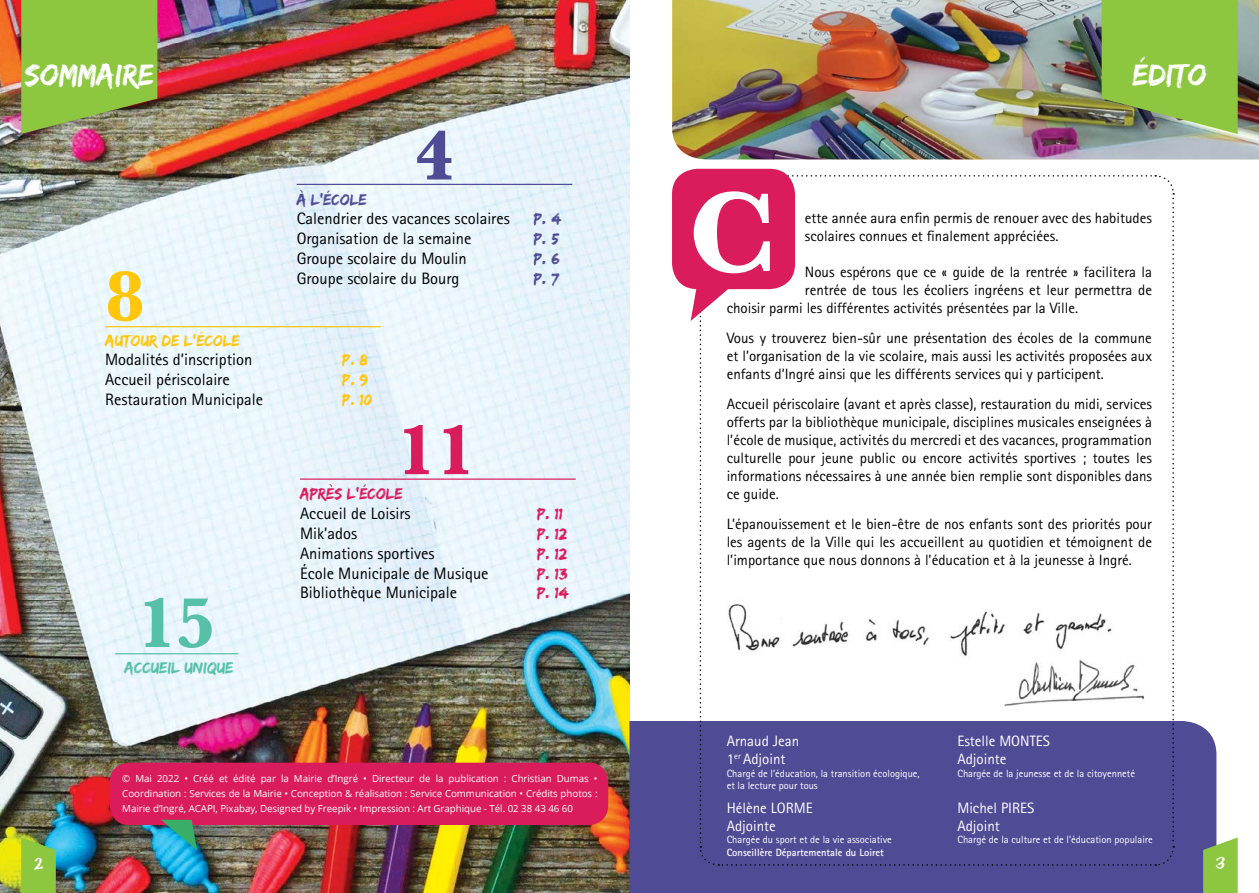
<style>
.page{position:relative;width:1259px;height:893px;background:#fff}
.page>*{position:absolute;margin:0;border:0;box-sizing:border-box;transform-origin:0 0}
.t1{font:700 72.9px "Baskerville";color:#56c1a7}
.t2{font:700 72.9px "Baskerville";color:#da1c5c}
.t3{font:700 72.9px "Baskerville";color:#4f4b95}
.t4{font:700 72.9px "Baskerville";color:#ffc60b}
.t5{font:31.5px "Edo SZ";color:#fff}
.t6{font:16.5px "Rotis Sans Serif";color:#000}
.t7{font:16.5px "Edo SZ";color:#da1c5c}
.t8{font:16.5px "Edo SZ";color:#ffc60b}
.t9{font:16.5px "Edo SZ";color:#4f4b95}
.t10{font:16.5px "Edo SZ";color:#56c1a7}
.t11{font:15px/18px "Rotis Sans Serif";color:#000;text-align:justify}
.t12{font:15px/18px "Rotis Sans Serif";color:#fff}
.t13{font:15px "Eraser Dust";color:#fff}
.t14{font:10.5px/12.6px "Rotis Sans Serif";color:#fff}
.t15{font:700 10.5px "Rotis Sans Serif";color:#fff}
.t16{font:9.75px/15px "Open Sans";letter-spacing:-.005em;color:#fff;text-align:justify}
</style>
<div class="page">
<img style="left:0;top:0;width:629px;height:893px">
<svg style="left:21px;top:0;width:136px;height:134px;background:#8dbb45"></svg>
<svg style="left:21px;top:837px;width:35px;height:56px;background:#86c149"></svg>
<hr style="left:297px;top:184px;width:275px;height:1px;background:#4f4b95">
<hr style="left:105px;top:326px;width:276px;height:1px;background:#ffc60b">
<hr style="left:115px;top:653px;width:123px;height:1px;background:#56c1a7">
<hr style="left:300px;top:478px;width:276px;height:2px;background:#da1c5c">
<div style="left:110px;top:763px;width:498px;height:62px;background:#da1c5c;border-radius:20px"></div>
<svg style="left:161px;top:820px;width:36px;height:31px"></svg>
<div style="left:629px;top:721px;width:587px;height:172px;background:#4f4b95"></div>
<img style="left:672px;top:0;width:587px;height:159px">
<svg style="left:1101px;top:0;width:136px;height:134px;background:#8abc47"></svg>
<svg style="left:1203px;top:837px;width:34px;height:56px;background:#8dbf4e"></svg>
<div style="left:672px;top:169px;width:123px;height:120px;background:#da1c5c;border-radius:26px"></div>
<svg style="left:690px;top:174px;width:484px;height:692px"></svg>
<img style="left:726px;top:599px;width:394px;height:60px">
<img style="left:1002px;top:657px;width:146px;height:49px">
<h2 class="t5" style="left:25px;top:56px;width:130px">Sommaire</h2>
<h1 class="t3" style="left:415px;top:105px;width:41px">4</h1>
<p class="t9" style="left:297px;top:190px;width:72px">À l’école</p>
<p class="t6" style="left:297px;top:209px;width:215px">Calendrier des vacances scolaires</p>
<p class="t9" style="left:533px;top:209px;width:29px">p. 4</p>
<p class="t6" style="left:297px;top:229px;width:176px">Organisation de la semaine</p>
<p class="t9" style="left:533px;top:229px;width:27px">p. 5</p>
<p class="t6" style="left:297px;top:249px;width:172px">Groupe scolaire du Moulin</p>
<p class="t9" style="left:533px;top:249px;width:28px">p. 6</p>
<p class="t6" style="left:297px;top:269px;width:164px">Groupe scolaire du Bourg</p>
<p class="t9" style="left:533px;top:269px;width:27px">p. 7</p>
<h1 class="t4" style="left:105px;top:246px;width:41px">8</h1>
<p class="t8" style="left:105px;top:331px;width:136px">Autour de l’école</p>
<p class="t6" style="left:105px;top:350px;width:149px">Modalités d’inscription</p>
<p class="t8" style="left:342px;top:350px;width:27px">p. 8</p>
<p class="t6" style="left:105px;top:370px;width:126px">Accueil périscolaire</p>
<p class="t8" style="left:342px;top:370px;width:28px">p. 9</p>
<p class="t6" style="left:105px;top:390px;width:159px">Restauration Municipale</p>
<p class="t8" style="left:342px;top:390px;width:31px">p. 10</p>
<h1 class="t1" style="left:137px;top:572px;width:80px">15</h1>
<p class="t10" style="left:125px;top:658px;width:110px">Accueil Unique</p>
<h1 class="t2" style="left:396px;top:400px;width:80px">11</h1>
<p class="t7" style="left:300px;top:484px;width:104px">Après l’école</p>
<p class="t6" style="left:300px;top:504px;width:112px">Accueil de Loisirs</p>
<p class="t7" style="left:537px;top:504px;width:27px">p. 11</p>
<p class="t6" style="left:300px;top:524px;width:59px">Mik’ados</p>
<p class="t7" style="left:537px;top:524px;width:31px">p. 12</p>
<p class="t6" style="left:300px;top:543px;width:136px">Animations sportives</p>
<p class="t7" style="left:537px;top:544px;width:31px">p. 12</p>
<p class="t6" style="left:300px;top:563px;width:190px">École Municipale de Musique</p>
<p class="t7" style="left:537px;top:564px;width:32px">p. 13</p>
<p class="t6" style="left:300px;top:583px;width:159px">Bibliothèque Municipale</p>
<p class="t7" style="left:537px;top:583px;width:33px">p. 14</p>
<p class="t13" style="left:34px;top:855px;width:11px">2</p>
<p class="t16" style="left:122px;top:771px;width:477px">© Mai 2022 • Créé et édité par la Mairie d’Ingré • Directeur de la publication : Christian Dumas • Coordination : Services de la Mairie • Conception &amp; réalisation : Service Communication • Crédits photos :<br>Mairie d’Ingré, ACAPI, Pixabay, Designed by Freepik • Impression : Art Graphique - Tél. 02 38 43 46 60</p>
<h2 class="t5" style="left:1132px;top:56px;width:76px">ÉDITO</h2>
<p class="t11" style="left:805px;top:208px;width:349px">ette année aura enfin permis de renouer avec des habitudes scolaires connues et finalement appréciées.</p>
<p class="t11" style="left:805px;top:262px;width:349px">Nous espérons que ce « guide de la rentrée » facilitera la</p>
<p class="t11" style="left:805px;top:280px;width:348px">rentrée de tous les écoliers ingréens et leur permettra de</p>
<p class="t11" style="left:726px;top:298px;width:353px">choisir parmi les différentes activités présentées par la Ville.</p>
<p class="t11" style="left:726px;top:328px;width:427px">Vous y trouverez bien-sûr une présentation des écoles de la commune et l’organisation de la vie scolaire, mais aussi les activités proposées aux enfants d’Ingré ainsi que les différents services qui y participent.</p>
<p class="t11" style="left:726px;top:394px;width:427px">Accueil périscolaire (avant et après classe), restauration du midi, services offerts par la bibliothèque municipale, disciplines musicales enseignées à l’école de musique, activités du mercredi et des vacances, programmation culturelle pour jeune public ou encore activités sportives ; toutes les informations nécessaires à une année bien remplie sont disponibles dans ce guide.</p>
<p class="t11" style="left:726px;top:514px;width:427px">L’épanouissement et le bien-être de nos enfants sont des priorités pour les agents de la Ville qui les accueillent au quotidien et témoignent de l’importance que nous donnons à l’éducation et à la jeunesse à Ingré.</p>
<p class="t12" style="left:726px;top:732px;width:74px">Arnaud Jean<br>1<sup>er</sup> Adjoint</p>
<p class="t14" style="left:726px;top:767px;width:195px">Chargé de l’éducation, la transition écologique, et la lecture pour tous</p>
<p class="t12" style="left:726px;top:799px;width:88px">Hélène LORME<br>Adjointe</p>
<p class="t14" style="left:726px;top:833px;width:167px">Chargée du sport et de la vie associative</p>
<p class="t15" style="left:726px;top:846px;width:159px">Conseillère Départementale du Loiret</p>
<p class="t12" style="left:957px;top:732px;width:94px">Estelle MONTES<br>Adjointe</p>
<p class="t14" style="left:957px;top:767px;width:179px">Chargée de la jeunesse et de la citoyenneté</p>
<p class="t12" style="left:957px;top:799px;width:78px">Michel PIRES<br>Adjoint</p>
<p class="t14" style="left:957px;top:833px;width:197px">Chargé de la culture et de l’éducation populaire</p>
<p class="t13" style="left:1215px;top:855px;width:11px">3</p>
</div>
